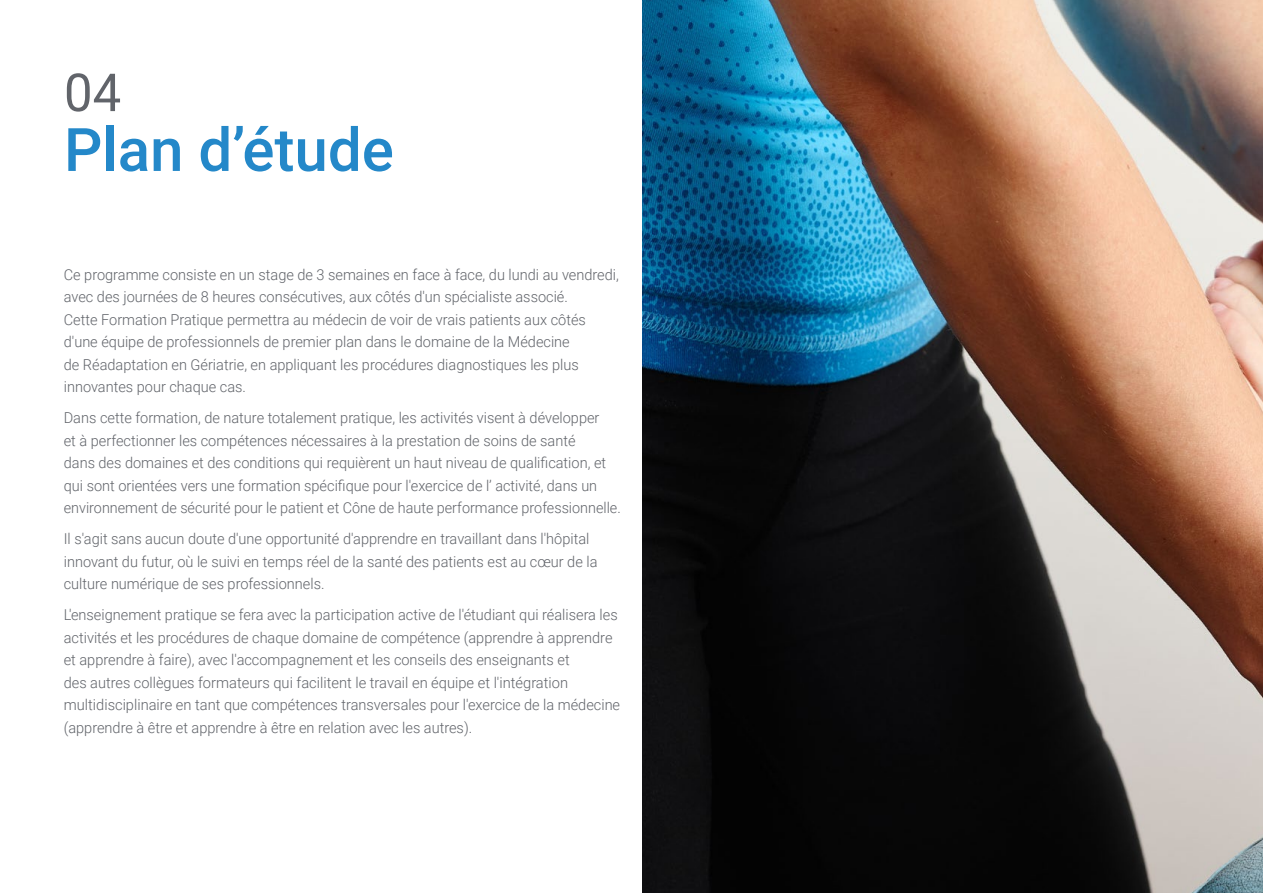
<style>
.page{position:relative;width:1263px;height:893px;background:#fff}
.page>*{position:absolute;margin:0;border:0;box-sizing:border-box;transform-origin:0 0}
.t1{font:500 60px "Roboto";color:#2488c9}
.t2{font:52.5px "Roboto";color:#61646a}
.t3{font:300 15px/22.5px "Roboto";color:#61646a}
</style>
<div class="page">
<img style="left:642px;top:0;width:621px;height:893px">
<h2 class="t2" style="left:64px;top:56px;width:59px">04</h2>
<h1 class="t1" style="left:64px;top:108px;width:331px">Plan d’étude</h1>
<p class="t3" style="left:64px;top:262px;width:557px">Ce programme consiste en un stage de 3 semaines en face à face, du lundi au vendredi, avec des journées de 8 heures consécutives, aux côtés d'un spécialiste associé.<br>Cette Formation Pratique permettra au médecin de voir de vrais patients aux côtés d'une équipe de professionnels de premier plan dans le domaine de la Médecine<br>de Réadaptation en Gériatrie, en appliquant les procédures diagnostiques les plus innovantes pour chaque cas.</p>
<p class="t3" style="left:64px;top:406px;width:559px">Dans cette formation, de nature totalement pratique, les activités visent à développer<br>et à perfectionner les compétences nécessaires à la prestation de soins de santé<br>dans des domaines et des conditions qui requièrent un haut niveau de qualification, et qui sont orientées vers une formation spécifique pour l'exercice de l’ activité, dans un environnement de sécurité pour le patient et Cône de haute performance professionnelle.</p>
<p class="t3" style="left:64px;top:527px;width:535px">Il s'agit sans aucun doute d'une opportunité d'apprendre en travaillant dans l'hôpital innovant du futur, où le suivi en temps réel de la santé des patients est au cœur de la culture numérique de ses professionnels.</p>
<p class="t3" style="left:64px;top:603px;width:558px">L'enseignement pratique se fera avec la participation active de l'étudiant qui réalisera les activités et les procédures de chaque domaine de compétence (apprendre à apprendre et apprendre à faire), avec l'accompagnement et les conseils des enseignants et<br>des autres collègues formateurs qui facilitent le travail en équipe et l'intégration multidisciplinaire en tant que compétences transversales pour l'exercice de la médecine (apprendre à être et apprendre à être en relation avec les autres).</p>
</div>
